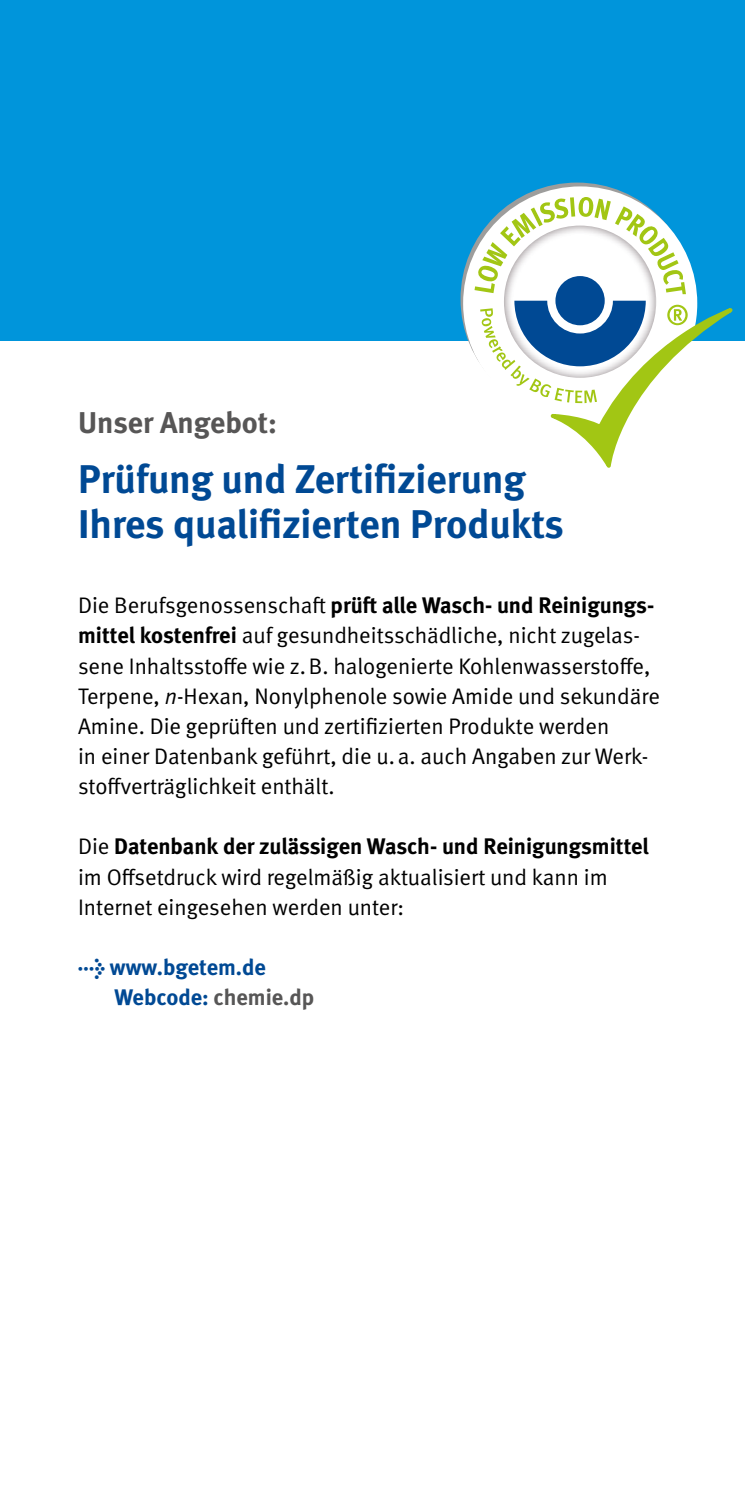
<style>
.page{position:relative;width:745px;height:1489px;background:#fff}
.page>*{position:absolute;margin:0;border:0;box-sizing:border-box;transform-origin:0 0}
.t1{font:700 40px/45px "DGUV Meta";color:#004994}
.t2{font:700 30px "DGUV Meta";color:#575656}
.t3{font:22.5px/30.2px "DGUV Meta";color:#000}
.t4{font:700 22.5px/30.2px "DGUV Meta";color:#004994}
.s1{font-weight:700}
.s2{font-style:italic}
.s3{color:#575656}
</style>
<div class="page">
<img style="left:744px;top:0;width:1px;height:340px">
<div style="left:0;top:0;width:744px;height:340px;background:#0095db"></div>
<svg style="left:460px;top:182px;width:145px;height:159px"></svg>
<svg style="left:463px;top:186px;width:233px;height:177px"></svg>
<img style="left:503px;top:225px;width:152px;height:153px;border-radius:76px">
<div style="left:555px;top:276px;width:49px;height:49px;background:#004994;border-radius:50%"></div>
<svg style="left:474px;top:197px;width:211px;height:97px;background:#cde2d5"></svg>
<svg style="left:480px;top:301px;width:252px;height:167px"></svg>
<h2 class="t2" style="left:78px;top:404px;width:200px">Unser Angebot:</h2>
<h1 class="t1" style="left:78px;top:457px;width:487px">Prüfung und Zertifizierung<br>Ihres qualifizierten Produkts</h1>
<p class="t3" style="left:78px;top:591px;width:583px">Die Berufsgenossenschaft <span class="s1">prüft alle Wasch- und Reinigungs&shy;mittel kostenfrei</span> auf gesundheitsschädliche, nicht zugelas&shy;sene Inhaltsstoffe wie z.B. halogenierte Kohlenwasserstoffe, Terpene, <span class="s2">n</span>-Hexan, Nonylphenole sowie Amide und sekundäre Amine. Die geprüften und zertifizierten Produkte werden<br>in einer Datenbank geführt, die u.a. auch Angaben zur Werk&shy;stoffverträglichkeit enthält.</p>
<p class="t3" style="left:78px;top:832px;width:572px">Die <span class="s1">Datenbank der zulässigen Wasch- und Reinigungsmittel </span>im Offsetdruck wird regelmäßig aktualisiert und kann im<br>Internet eingesehen werden unter:</p>
<p class="t4" style="left:114px;top:952px;width:201px;text-indent:-36px">→ www.bgetem.de<br>Webcode: <span class="s3">chemie.dp</span></p>
</div>
